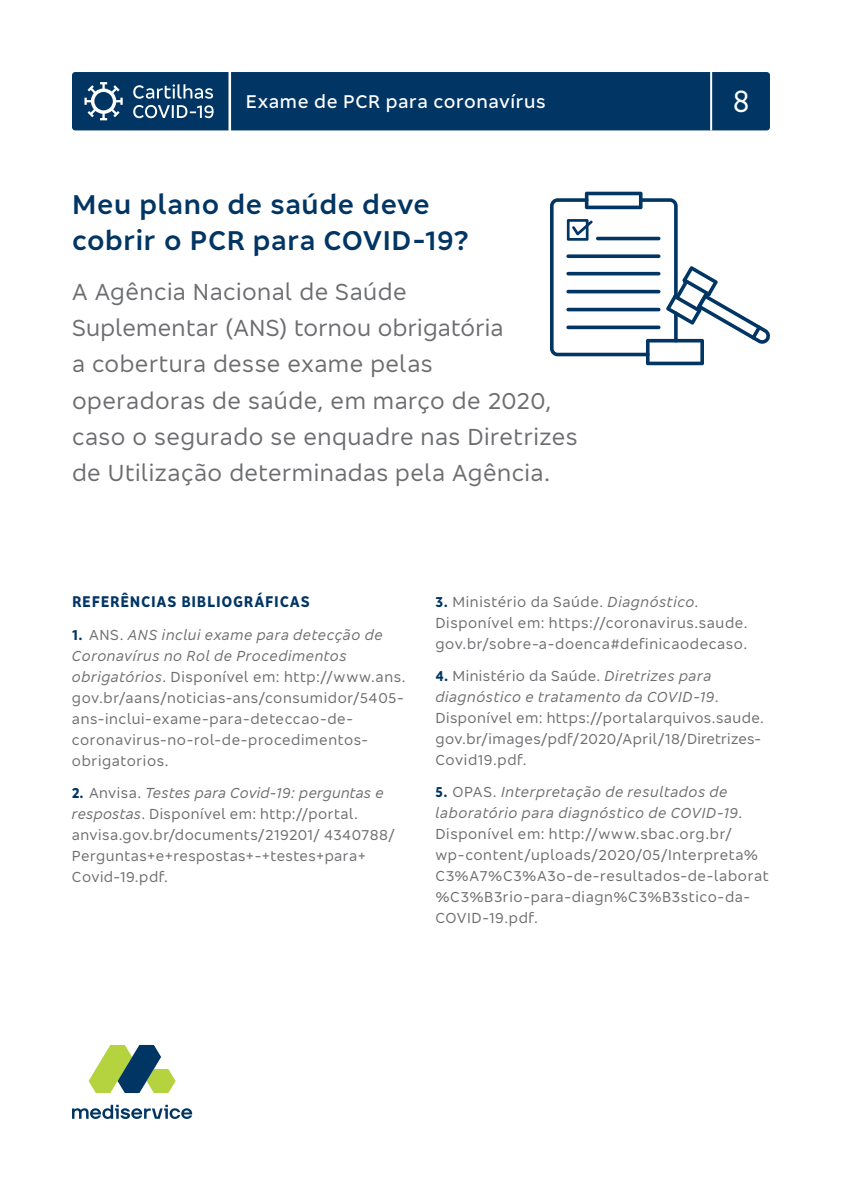
<style>
.page{position:relative;width:842px;height:1191px;background:#fff}
.page>*{position:absolute;margin:0;border:0;box-sizing:border-box;transform-origin:0 0}
.t1{font:condensed 32px "Bradesco Sans";color:#fff}
.t2{font:600 28px/36px "Bradesco Sans";letter-spacing:.025em;color:#003564}
.t3{font:24px/36px "Bradesco Sans";letter-spacing:.02em;color:#6c6d70}
.t4{font:500 19px "Bradesco Sans";letter-spacing:.03em;color:#fff}
.t5{font:700 condensed 16px "Bradesco Sans";letter-spacing:.045em;color:#003564}
.t6{font:15px/21px "Bradesco Sans";letter-spacing:.04em;color:#6c6d70}
.s1{font-weight:700;font-stretch:condensed;color:#003564}
.s2{font-style:italic}
</style>
<div class="page">
<svg style="left:550px;top:192px;width:220px;height:173px"></svg>
<div style="left:72px;top:72px;width:698px;height:58px;background:#003564"></div>
<svg style="left:89px;top:1045px;width:87px;height:48px"></svg>
<svg style="left:72px;top:1104px;width:120px;height:15px"></svg>
<p class="t4" style="left:246px;top:89px;width:301px">Exame de PCR para coronavírus</p>
<h1 class="t1" style="left:733px;top:81px;width:18px">8</h1>
<h2 class="t2" style="left:72px;top:185px;width:398px">Meu plano de saúde deve cobrir o PCR para COVID-19?</h2>
<h3 class="t3" style="left:72px;top:273px;width:507px">A Agência Nacional de Saúde<br>Suplementar (ANS) tornou obrigatória<br>a cobertura desse exame pelas<br>operadoras de saúde, em março de 2020, caso o segurado se enquadre nas Diretrizes de Utilização determinadas pela Agência.</h3>
<p class="t5" style="left:72px;top:591px;width:239px">REFERÊNCIAS BIBLIOGRÁFICAS</p>
<p class="t6" style="left:72px;top:623px;width:335px"><span class="s1">1.</span> ANS. <span class="s2">ANS inclui exame para detecção de Coronavírus no Rol de Procedimentos obrigatórios</span>. Disponível em: http://www.ans. gov.br/aans/noticias-ans/consumidor/5405- ans-inclui-exame-para-deteccao-de&shy;coronavirus-no-rol-de-procedimentos&shy;obrigatorios.</p>
<p class="t6" style="left:72px;top:782px;width:324px"><span class="s1">2.</span> Anvisa. <span class="s2">Testes para Covid-19: perguntas e respostas</span>. Disponível em: http://portal. anvisa.gov.br/documents/219201/ 4340788/ Perguntas+e+respostas+-+testes+para+ Covid-19.pdf.</p>
<p class="t6" style="left:435px;top:590px;width:314px"><span class="s1">3.</span> Ministério da Saúde. <span class="s2">Diagnóstico</span>.<br>Disponível em: https://coronavirus.saude. gov.br/sobre-a-doenca#definicaodecaso.</p>
<p class="t6" style="left:435px;top:665px;width:330px"><span class="s1">4.</span> Ministério da Saúde. <span class="s2">Diretrizes para diagnóstico e tratamento da COVID-19</span>.<br>Disponível em: https://portalarquivos.saude. gov.br/images/pdf/2020/April/18/Diretrizes-Covid19.pdf.</p>
<p class="t6" style="left:435px;top:781px;width:335px"><span class="s1">5.</span> OPAS. <span class="s2">Interpretação de resultados de laboratório para diagnóstico de COVID-19</span>.<br>Disponível em: http://www.sbac.org.br/ wp-content/uploads/2020/05/Interpreta% C3%A7%C3%A3o-de-resultados-de-laborat %C3%B3rio-para-diagn%C3%B3stico-da-COVID-19.pdf.</p>
</div>
